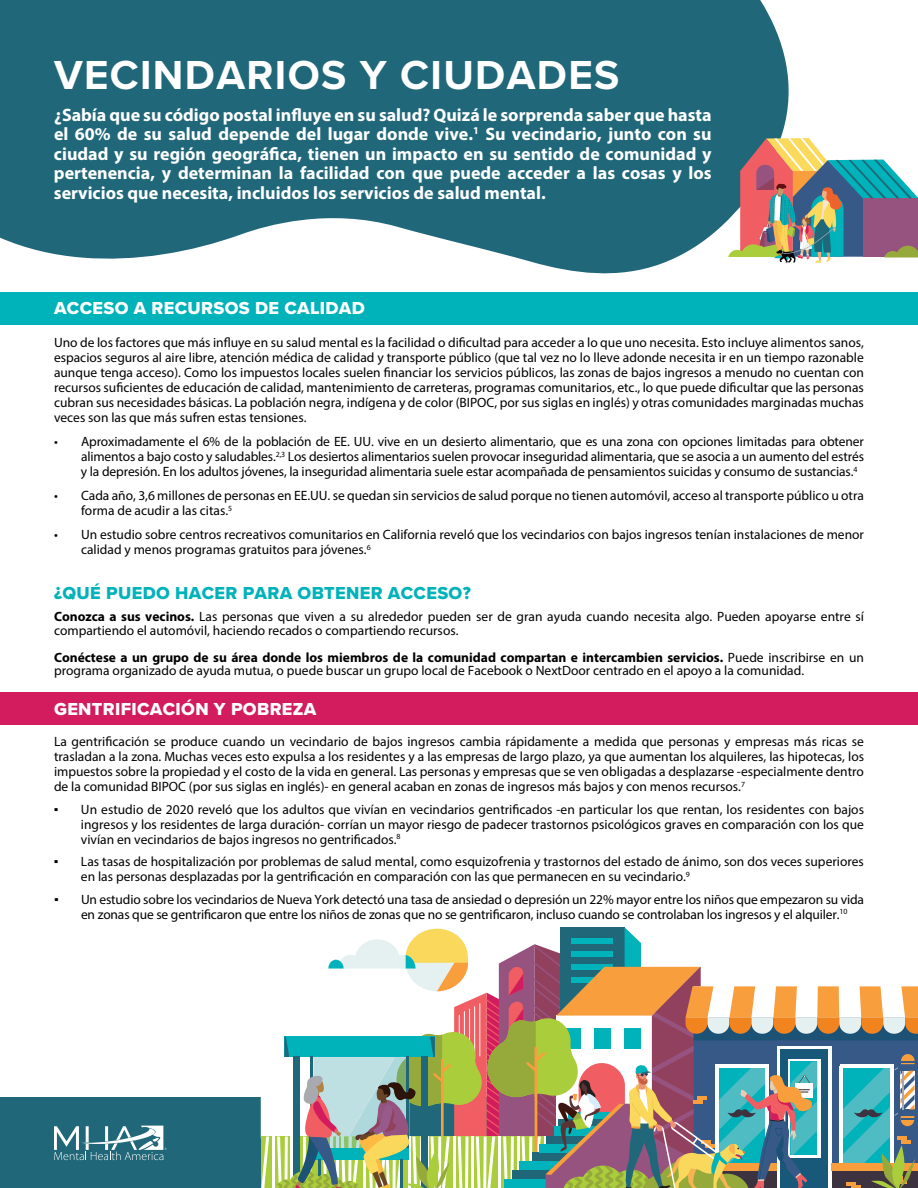
<style>
.page{position:relative;width:918px;height:1188px;background:#fff}
.page>*{position:absolute;margin:0;border:0;box-sizing:border-box;transform-origin:0 0}
.t1{font:700 42px "Proxima Nova";letter-spacing:.03em;color:#fff}
.t2{font:700 18px/19.5px "Myriad Pro";color:#fff;text-align:justify}
.t3{font:18px "Proxima Nova Extrabld";letter-spacing:.02em;color:#fff}
.t4{font:18px "Proxima Nova Extrabld";letter-spacing:.02em;color:#00b2ba}
.t5{font:13.5px/15px "Myriad Pro";color:#000}
.s1{font-weight:700}
.s2{font-family:"Times New Roman"}
</style>
<div class="page">
<div style="left:0;top:1097px;width:918px;height:91px;background:#206879"></div>
<svg style="left:54px;top:1126px;width:113px;height:34px"></svg>
<svg style="left:0;top:0;width:789px;height:274px;background:#367786"></svg>
<svg style="left:261px;top:927px;width:657px;height:261px"></svg>
<div style="left:0;top:692px;width:918px;height:33px;background:#d21c5d"></div>
<div style="left:0;top:292px;width:918px;height:32px;background:#00b2ba"></div>
<svg style="left:728px;top:138px;width:190px;height:125px"></svg>
<h1 class="t1" style="left:54px;top:57px;width:567px">VECINDARIOS Y CIUDADES</h1>
<p class="t2" style="left:54px;top:106px;width:659px">¿Sabía que su código postal influye en su salud? Quizá le sorprenda saber que hasta el 60% de su salud depende del lugar donde vive.<sup>1</sup> Su vecindario, junto con su ciudad y su región geográfica, tienen un impacto en su sentido de comunidad y pertenencia, y determinan la facilidad con que puede acceder a las cosas y los servicios que necesita, incluidos los servicios de salud mental.</p>
<h2 class="t3" style="left:54px;top:299px;width:312px">ACCESO A RECURSOS DE CALIDAD</h2>
<p class="t5" style="left:54px;top:337px;width:812px;text-align:justify">Uno de los factores que más influye en su salud mental es la facilidad o dificultad para acceder a lo que uno necesita. Esto incluye alimentos sanos, espacios seguros al aire libre, atención médica de calidad y transporte público (que tal vez no lo lleve adonde necesita ir en un tiempo razonable aunque tenga acceso). Como los impuestos locales suelen financiar los servicios públicos, las zonas de bajos ingresos a menudo no cuentan con recursos suficientes de educación de calidad, mantenimiento de carreteras, programas comunitarios, etc., lo que puede dificultar que las personas cubran sus necesidades básicas. La población negra, indígena y de color (BIPOC, por sus siglas en inglés) y otras comunidades marginadas muchas veces son las que más sufren estas tensiones.</p>
<p class="t5" style="left:81px;top:436px;width:785px;text-align:justify;text-indent:-27px">• Aproximadamente el 6% de la población de EE. UU. vive en un desierto alimentario, que es una zona con opciones limitadas para obtener alimentos a bajo costo y saludables.<sup>2,3</sup> Los desiertos alimentarios suelen provocar inseguridad alimentaria, que se asocia a un aumento del estrés y la depresión. En los adultos jóvenes, la inseguridad alimentaria suele estar acompañada de pensamientos suicidas y consumo de sustancias.<sup>4</sup></p>
<p class="t5" style="left:81px;top:490px;width:785px;text-indent:-27px">• Cada año, 3,6 millones de personas en EE.UU. se quedan sin servicios de salud porque no tienen automóvil, acceso al transporte público u otra forma de acudir a las citas.<sup>5</sup></p>
<p class="t5" style="left:81px;top:529px;width:785px;text-indent:-27px">• Un estudio sobre centros recreativos comunitarios en California reveló que los vecindarios con bajos ingresos tenían instalaciones de menor calidad y menos programas gratuitos para jóvenes.<sup>6</sup></p>
<h2 class="t4" style="left:54px;top:583px;width:418px">¿QUÉ PUEDO HACER PARA OBTENER ACCESO?</h2>
<p class="t5" style="left:54px;top:611px;width:812px;line-height:13.5px"><span class="s1">Conozca a sus vecinos.</span> Las personas que viven a su alrededor pueden ser de gran ayuda cuando necesita algo. Pueden apoyarse entre sí compartiendo el automóvil, haciendo recados o compartiendo recursos.</p>
<p class="t5" style="left:54px;top:651px;width:811px;line-height:13.5px"><span class="s1">Conéctese a un grupo de su área donde los miembros de la comunidad compartan e intercambien servicios.</span> Puede inscribirse en un programa organizado de ayuda mutua, o puede buscar un grupo local de Facebook o NextDoor centrado en el apoyo a la comunidad.</p>
<h2 class="t3" style="left:54px;top:699px;width:264px">GENTRIFICACIÓN Y POBREZA</h2>
<p class="t5" style="left:54px;top:735px;width:812px;text-align:justify">La gentrificación se produce cuando un vecindario de bajos ingresos cambia rápidamente a medida que personas y empresas más ricas se trasladan a la zona. Muchas veces esto expulsa a los residentes y a las empresas de largo plazo, ya que aumentan los alquileres, las hipotecas, los impuestos sobre la propiedad y el costo de la vida en general. Las personas y empresas que se ven obligadas a desplazarse -especialmente dentro de la comunidad BIPOC (por sus siglas en inglés)- en general acaban en zonas de ingresos más bajos y con menos recursos.<sup>7</sup></p>
<p class="t5" style="left:81px;top:803px;width:785px;text-align:justify;text-indent:-27px"><span class="s2">▪</span> Un estudio de 2020 reveló que los adultos que vivían en vecindarios gentrificados -en particular los que rentan, los residentes con bajos ingresos y los residentes de larga duración- corrían un mayor riesgo de padecer trastornos psicológicos graves en comparación con los que vivían en vecindarios de bajos ingresos no gentrificados.<sup>8</sup></p>
<p class="t5" style="left:81px;top:855px;width:784px;text-indent:-27px"><span class="s2">▪</span> Las tasas de hospitalización por problemas de salud mental, como esquizofrenia y trastornos del estado de ánimo, son dos veces superiores en las personas desplazadas por la gentrificación en comparación con las que permanecen en su vecindario.<sup>9</sup></p>
<p class="t5" style="left:81px;top:893px;width:785px;text-indent:-27px"><span class="s2">▪</span> Un estudio sobre los vecindarios de Nueva York detectó una tasa de ansiedad o depresión un 22% mayor entre los niños que empezaron su vida en zonas que se gentrificaron que entre los niños de zonas que no se gentrificaron, incluso cuando se controlaban los ingresos y el alquiler.<sup>10</sup></p>
</div>
